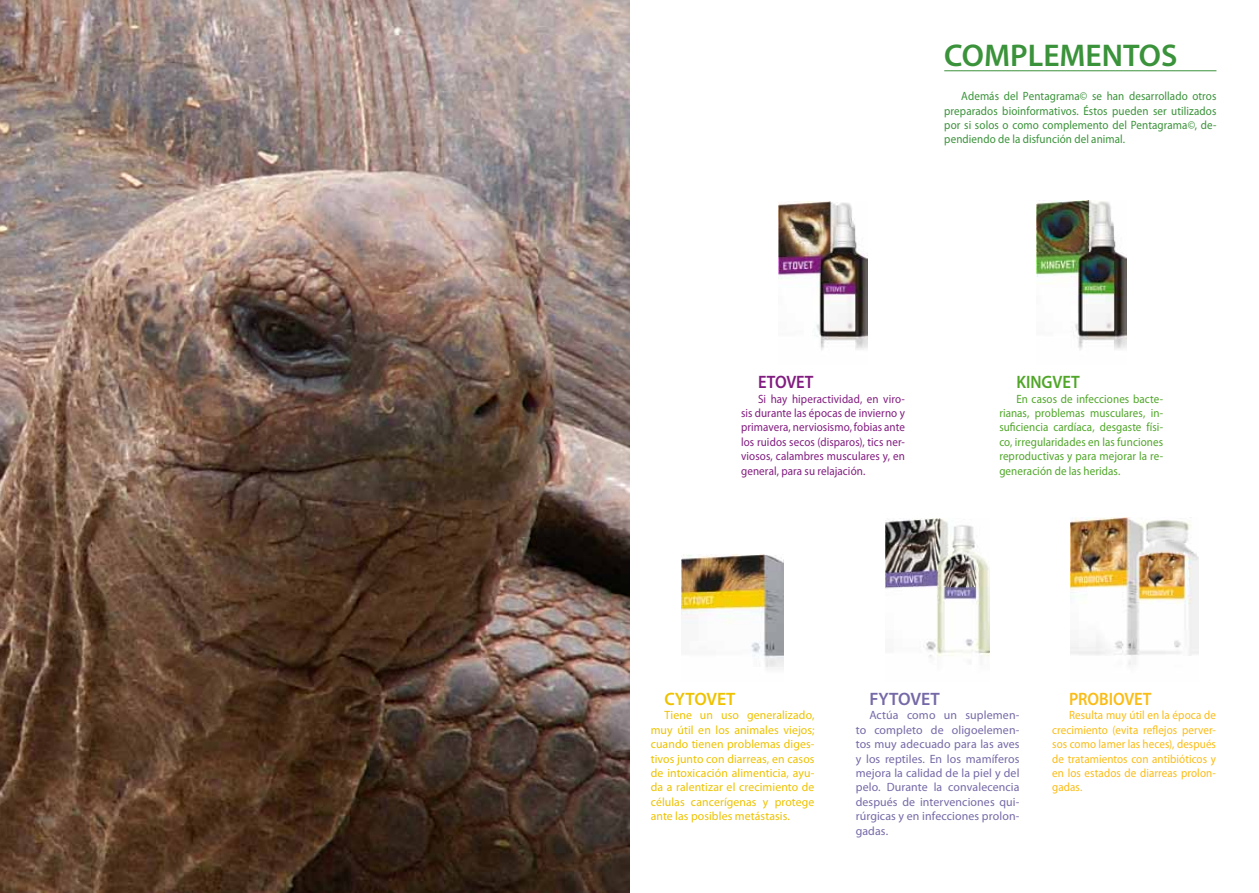
<style>
.page{position:relative;width:1259px;height:893px;background:#fff}
.page>*{position:absolute;margin:0;border:0;box-sizing:border-box;transform-origin:0 0}
.t1{font:600 31.5px "Myriad Pro";color:#3a923a}
.t2{font:600 18px "Myriad Pro";color:#fabc16;scale:.92 1}
.t3{font:600 18px "Myriad Pro";color:#eec200}
.t4{font:600 18px "Myriad Pro";color:#50a629;scale:.92 1}
.t5{font:600 18px "Myriad Pro";color:#7669a7}
.t6{font:600 18px "Myriad Pro";color:#811c7f;scale:.92 1}
.t7{font:12px/14.4px "Myriad Pro";letter-spacing:.005em;color:#eec200;text-align:justify}
.t8{font:12px/14.4px "Myriad Pro";letter-spacing:.01em;color:#7669a7;text-align:justify}
.t9{font:12px/14.4px "Myriad Pro";letter-spacing:.005em;color:#811c7f;text-align:justify;scale:.92 1}
.t10{font:12px/14.4px "Myriad Pro";letter-spacing:.01em;color:#50a629;text-align:justify;scale:.92 1}
.t11{font:12px/14.4px "Myriad Pro";letter-spacing:.01em;color:#3a923a;text-align:justify;scale:.92 1}
.t12{font:12px/14.4px "Myriad Pro";letter-spacing:.005em;color:#fabc16;text-align:justify;scale:.92 1}
</style>
<div class="page">
<img style="left:0;top:0;width:629px;height:893px">
<img style="left:682px;top:555px;width:101px;height:114px">
<img style="left:778px;top:201px;width:90px;height:149px">
<img style="left:885px;top:518px;width:104px;height:139px">
<img style="left:1036px;top:201px;width:90px;height:149px">
<img style="left:1070px;top:518px;width:128px;height:147px">
<hr style="left:944px;top:70px;width:272px;height:1px;background:#3a923a">
<h1 class="t1" style="left:944px;top:36px;width:235px">COMPLEMENTOS</h1>
<p class="t11" style="left:944px;top:89px;width:297px;text-indent:17px">Además del Pentagrama© se han desarrollado otros preparados bioinformativos. Éstos pueden ser utilizados por si solos o como complemento del Pentagrama©, de&shy;pendiendo de la disfunción del animal.</p>
<h2 class="t6" style="left:758px;top:371px;width:62px">ETOVET</h2>
<p class="t9" style="left:741px;top:391px;width:179px;text-indent:17px">Si hay hiperactividad, en viro&shy;sis durante las épocas de invierno y primavera, nerviosismo, fobias ante los ruidos secos (disparos), tics ner&shy;viosos, calambres musculares y, en general, para su relajación.</p>
<h2 class="t4" style="left:1016px;top:371px;width:70px">KINGVET</h2>
<p class="t10" style="left:999px;top:391px;width:179px;text-indent:17px">En casos de infecciones bacte&shy;rianas, problemas musculares, in&shy;suficiencia cardíaca, desgaste físi&shy;co, irregularidades en las funciones reproductivas y para mejorar la re&shy;generación de las heridas.</p>
<h2 class="t3" style="left:664px;top:687px;width:73px">CYTOVET</h2>
<p class="t7" style="left:651px;top:708px;width:165px;text-indent:14px">Tiene un uso generalizado, muy útil en los animales viejos; cuando tienen problemas diges&shy;tivos junto con diarreas, en casos de intoxicación alimenticia, ayu&shy;da a ralentizar el crecimiento de células cancerígenas y protege ante las posibles metástasis.</p>
<h2 class="t5" style="left:869px;top:687px;width:72px">FYTOVET</h2>
<p class="t8" style="left:855px;top:708px;width:165px;text-indent:14px">Actúa como un suplemen&shy;to completo de oligoelemen&shy;tos muy adecuado para las aves y los reptiles. En los mamíferos mejora la calidad de la piel y del pelo. Durante la convalecencia después de intervenciones qui&shy;rúrgicas y en infecciones prolon&shy;gadas.</p>
<h2 class="t2" style="left:1069px;top:687px;width:91px">PROBIOVET</h2>
<p class="t12" style="left:1052px;top:708px;width:179px;text-indent:17px">Resulta muy útil en la época de crecimiento (evita reflejos perver&shy;sos como lamer las heces), después de tratamientos con antibióticos y en los estados de diarreas prolon&shy;gadas.</p>
</div>
